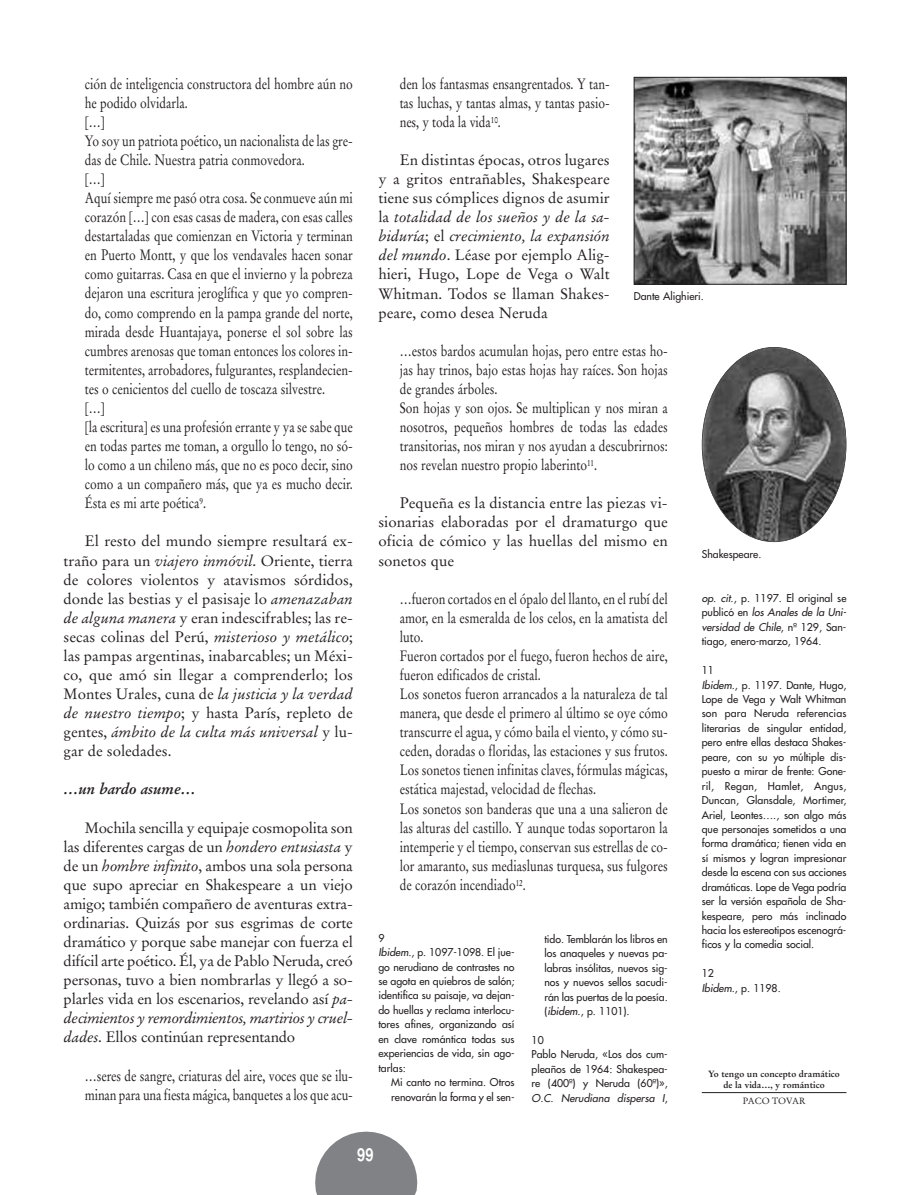
<style>
.page{position:relative;width:919px;height:1195px;background:#fff}
.page>*{position:absolute;margin:0;border:0;box-sizing:border-box;transform-origin:0 0}
.t1{font:700 18px "Helvetica";color:#fff;scale:.82 1}
.t2{font:15px/19px "Stempel Garamond";color:#231f20;scale:.8 1}
.t3{font:15px/19px "Stempel Garamond";color:#231f20;text-align:justify}
.t4{font:italic 700 15px "Stempel Garamond";color:#231f20}
.t5{font:10.5px/14.4px "Futura";color:#231f20}
.t6{font:700 9px/11.4px "Stempel Garamond";color:#231f20;text-align:center}
.t7{font:9px "Stempel Garamond";color:#231f20}
.s1{font-style:italic}
</style>
<div class="page">
<hr style="left:701px;top:1092px;width:145px;height:1px;background:#231f20">
<svg style="left:315px;top:1131px;width:102px;height:64px"></svg>
<img style="left:702px;top:347px;width:144px;height:195px;border-radius:50%">
<img style="left:635px;top:79px;width:209px;height:204px">
<div style="left:633px;top:77px;width:213px;height:208px;border:1px solid #231f20"></div>
<p class="t2" style="left:85px;top:75px;width:336px">ción de inteligencia constructora del hombre aún no he podido olvidarla.<br>[…]<br>Yo soy un patriota poético, un nacionalista de las gre&shy;das de Chile. Nuestra patria conmovedora.<br>[…]<br>Aquí siempre me pasó otra cosa. Se conmueve aún mi corazón […] con esas casas de madera, con esas calles destartaladas que comienzan en Victoria y terminan en Puerto Montt, y que los vendavales hacen sonar como guitarras. Casa en que el invierno y la pobreza dejaron una escritura jeroglífica y que yo compren&shy;do, como comprendo en la pampa grande del norte, mirada desde Huantajaya, ponerse el sol sobre las cumbres arenosas que toman entonces los colores in&shy;termitentes, arrobadores, fulgurantes, resplandecien&shy;tes o cenicientos del cuello de toscaza silvestre.<br>[…]<br>[la escritura] es una profesión errante y ya se sabe que en todas partes me toman, a orgullo lo tengo, no só&shy;lo como a un chileno más, que no es poco decir, sino como a un compañero más, que ya es mucho decir.<br>Ésta es mi arte poética<sup>9</sup>.</p>
<p class="t3" style="left:64px;top:533px;width:291px;text-indent:21px">El resto del mundo siempre resultará ex&shy;traño para un <span class="s1">viajero inmóvil</span>. Oriente, tierra de colores violentos y atavismos sórdidos, donde las bestias y el pasisaje lo <span class="s1">amenazaban de alguna manera</span> y eran indescifrables; las re&shy;secas colinas del Perú, <span class="s1">misterioso y metálico</span>; las pampas argentinas, inabarcables; un Méxi&shy;co, que amó sin llegar a comprenderlo; los Montes Urales, cuna de <span class="s1">la justicia y la verdad de nuestro tiempo</span>; y hasta París, repleto de gentes, <span class="s1">ámbito de la culta más universal</span> y lu&shy;gar de soledades.</p>
<p class="t4" style="left:64px;top:783px;width:134px">…un bardo asume…</p>
<p class="t3" style="left:64px;top:819px;width:291px;text-indent:21px">Mochila sencilla y equipaje cosmopolita son las diferentes cargas de un <span class="s1">hondero entusiasta</span> y de un <span class="s1">hombre infinito</span>, ambos una sola persona que supo apreciar en Shakespeare a un viejo amigo; también compañero de aventuras extra&shy;ordinarias. Quizás por sus esgrimas de corte dramático y porque sabe manejar con fuerza el difícil arte poético. Él, ya de Pablo Neruda, creó personas, tuvo a bien nombrarlas y llegó a so&shy;plarles vida en los escenarios, revelando así <span class="s1">pa&shy;decimientos y remordimientos, martirios y cruel&shy;dades</span>. Ellos continúan representando</p>
<p class="t2" style="left:85px;top:1067px;width:336px">…seres de sangre, criaturas del aire, voces que se ilu&shy;minan para una fiesta mágica, banquetes a los que acu-</p>
<p class="t2" style="left:399px;top:75px;width:264px;text-align:justify">den los fantasmas ensangrentados. Y tan&shy;tas luchas, y tantas almas, y tantas pasio&shy;nes, y toda la vida<sup>10</sup>.</p>
<p class="t3" style="left:378px;top:152px;width:233px;text-indent:21px">En distintas épocas, otros lugares y a gritos entrañables, Shakespeare tiene sus cómplices dignos de asumir la <span class="s1">totalidad de los sueños y de la sa&shy;biduría</span>; el <span class="s1">crecimiento, la expansión del mundo</span>. Léase por ejemplo Alig&shy;hieri, Hugo, Lope de Vega o Walt Whitman. Todos se llaman Shakes&shy;peare, como desea Neruda</p>
<p class="t2" style="left:399px;top:342px;width:336px">…estos bardos acumulan hojas, pero entre estas ho&shy;jas hay trinos, bajo estas hojas hay raíces. Son hojas de grandes árboles.<br>Son hojas y son ojos. Se multiplican y nos miran a nosotros, pequeños hombres de todas las edades transitorias, nos miran y nos ayudan a descubrirnos: nos revelan nuestro propio laberinto<sup>11</sup>.</p>
<p class="t3" style="left:378px;top:495px;width:291px;text-indent:21px">Pequeña es la distancia entre las piezas vi&shy;sionarias elaboradas por el dramaturgo que oficia de cómico y las huellas del mismo en sonetos que</p>
<p class="t2" style="left:399px;top:590px;width:336px">…fueron cortados en el ópalo del llanto, en el rubí del amor, en la esmeralda de los celos, en la amatista del luto.<br>Fueron cortados por el fuego, fueron hechos de aire, fueron edificados de cristal.<br>Los sonetos fueron arrancados a la naturaleza de tal manera, que desde el primero al último se oye cómo transcurre el agua, y cómo baila el viento, y cómo su&shy;ceden, doradas o floridas, las estaciones y sus frutos.<br>Los sonetos tienen infinitas claves, fórmulas mágicas, estática majestad, velocidad de flechas.<br>Los sonetos son banderas que una a una salieron de las alturas del castillo. Y aunque todas soportaron la intemperie y el tiempo, conservan sus estrellas de co&shy;lor amaranto, sus mediaslunas turquesa, sus fulgores de corazón incendiado<sup>12</sup>.</p>
<p class="t5" style="left:633px;top:290px;width:72px">Dante Alighieri.</p>
<p class="t5" style="left:701px;top:547px;width:61px">Shakespeare.</p>
<p class="t5" style="left:701px;top:592px;width:148px"><span class="s1">op. cit.</span>, p. 1197. El original se p u b l i có e n <span class="s1">los Anales de la Uni&shy;versidad de Chile</span>, n º 1 2 9 , S a n - tiago, enero-marzo, 1964.</p>
<p class="t5" style="left:701px;top:664px;width:146px">11<br><span class="s1">Ibidem.</span>, p. 1197. Dante, Hugo,<br>Lope de Vega y Walt Whitman son para Neruda referencias literarias de singular entidad, pero entre ellas destaca Shakes&shy;peare, con su yo múltiple dis&shy;puesto a mirar de frente: Gone&shy;ril, Regan, Hamlet, Angus,<br>Duncan, Glansdale, Mortimer,<br>Ariel, Leontes…., son algo más que personajes sometidos a una forma dramática; tienen vida en sí mismos y logran impresionar desde la escena con sus acciones dramáticas. Lope de Vega podría ser la versión española de Sha&shy;kespeare, pero más inclinado hacia los estereotipos escenográ&shy;ficos y la comedia social.</p>
<p class="t5" style="left:701px;top:967px;width:80px">12<br><span class="s1">Ibidem.</span>, p . 1 1 98 .</p>
<p class="t5" style="left:378px;top:931px;width:138px">9<br><span class="s1">Ibidem.</span>, p. 1097-1098. El jue&shy;go nerudiano de contrastes no se agota en quiebros de salón; identifica su paisaje, va dejan&shy;do huellas y reclama interlocu&shy;tores afines, organizando así en clave romántica todas sus experiencias de vida, sin ago&shy;tarlas:</p>
<p class="t5" style="left:391px;top:1076px;width:125px">Mi canto no termina. Otros renovarán la forma y el sen-</p>
<p class="t5" style="left:544px;top:932px;width:125px;text-align:justify">tido. Temblarán los libros en los anaqueles y nuevas pa&shy;labras insólitas, nuevos sig&shy;nos y nuevos sellos sacudi&shy;rán las puertas de la poesía. (<span class="s1">ibidem.</span>, p. 1101).</p>
<p class="t5" style="left:531px;top:1033px;width:138px">10<br>Pablo Neruda, «Los dos cum&shy;pleaños de 1964: Shakespea&shy;re (400º) y Neruda (60º)»,<br><span class="s1">O.C. Nerudiana dispersa I</span>,</p>
<p class="t6" style="left:708px;top:1068px;width:133px">Yo tengo un concepto dramático de la vida…, y romántico</p>
<p class="t7" style="left:742px;top:1097px;width:64px">PACO TOVAR</p>
<p class="t1" style="left:357px;top:1148px;width:22px">99</p>
</div>
